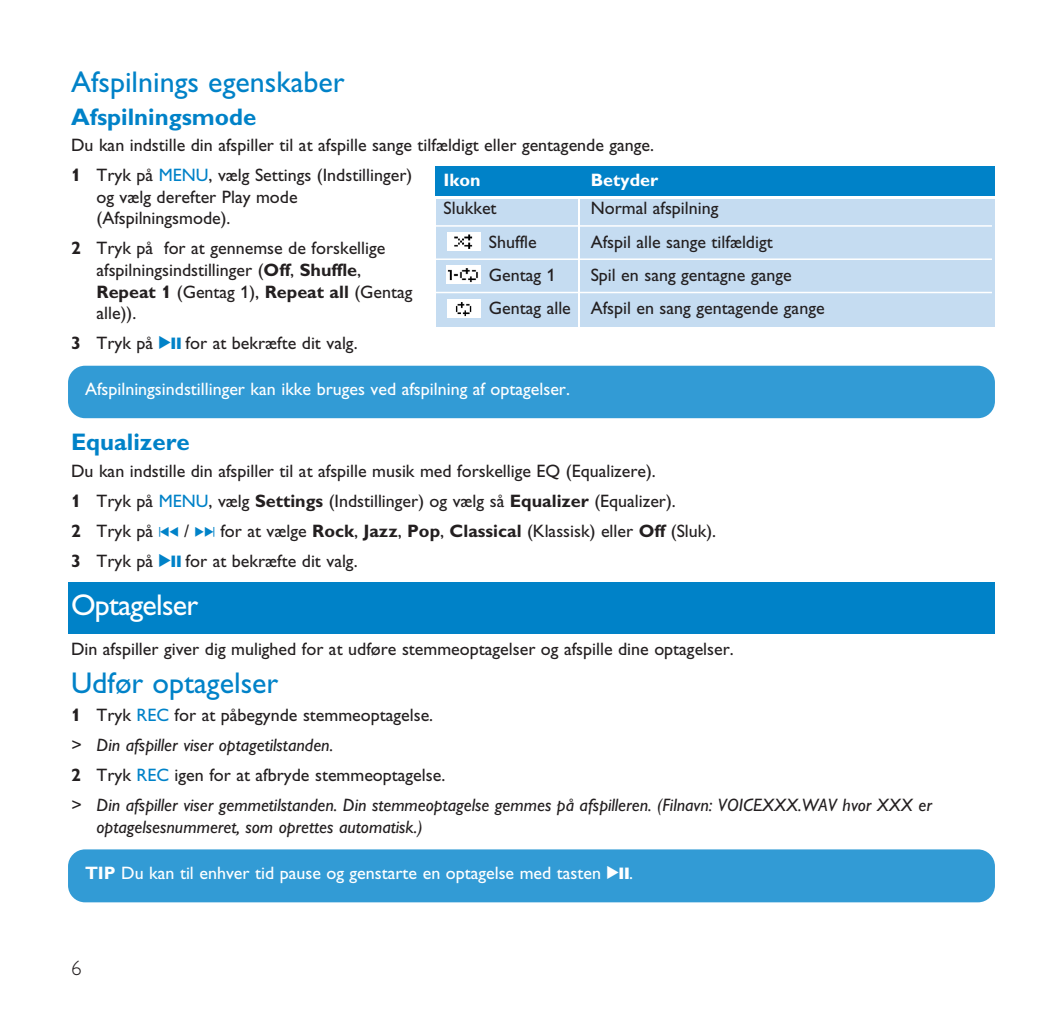
<style>
.page{position:relative;width:1063px;height:1021px;background:#fff}
.page>*{position:absolute;margin:0;border:0;box-sizing:border-box;transform-origin:0 0}
.t1{font:30px "Gill Alt One";color:#0082c8}
.t2{font:30px "Gill Alt One";letter-spacing:-.025em;color:#fff}
.t3{font:700 24px "Gill Alt One";color:#0082c8}
.t4{font:300 21px "Gill Alt One";color:#231f20}
.t5{font:18px/30px "Gill Alt One";color:#231f20}
.t6{font:italic 18px/30px "Gill Alt One";color:#231f20}
.t7{font:18px "Gill Alt One";color:#fff}
.t8{font:700 18px "Gill Alt One";color:#fff}
.s1{font-weight:700}
.s2{color:#0082c8}
.s3{font-family:"Audio Four 4";color:#0082c8}
.s4{font-weight:700;font-style:normal}
.s5{font-style:normal}
.s6{font-style:normal;color:#0082c8}
.s7{font-family:"Audio Four 4"}
</style>
<div class="page">
<div style="left:436px;top:199px;width:142px;height:128px;background:#c5dcf1"></div>
<div style="left:581px;top:199px;width:414px;height:128px;background:#c5dcf1"></div>
<div style="left:436px;top:166px;width:559px;height:30px;background:#0082c8"></div>
<hr style="left:435px;top:225px;width:557px;height:2px;background:#fff">
<hr style="left:435px;top:258px;width:557px;height:2px;background:#fff">
<hr style="left:435px;top:292px;width:557px;height:1px;background:#fff">
<div style="left:447px;top:299px;width:33px;height:18px;background:#fff"></div>
<img style="left:455px;top:302px;width:17px;height:15px">
<img style="left:447px;top:266px;width:33px;height:18px">
<div style="left:447px;top:232px;width:33px;height:18px;background:#fff"></div>
<img style="left:454px;top:234px;width:19px;height:15px">
<div style="left:68px;top:366px;width:927px;height:52px;background:#329bd5;border-radius:17px"></div>
<div style="left:68px;top:582px;width:927px;height:51px;background:#0082c8"></div>
<div style="left:68px;top:849px;width:927px;height:53px;background:#329bd5;border-radius:17px"></div>
<h1 class="t1" style="left:71px;top:71px;width:275px">Afspilnings egenskaber</h1>
<h2 class="t3" style="left:71px;top:108px;width:187px">Afspilningsmode</h2>
<p class="t5" style="left:71px;top:132px;width:585px">Du kan indstille din afspiller til at afspille sange tilfældigt eller gentagende gange.<br><span class="s1">1</span> Tryk på <span class="s2">MENU</span>, vælg Settings (Indstillinger)</p>
<p class="t5" style="left:97px;top:188px;width:203px;line-height:21.6px">og vælg derefter Play mode (Afspilningsmode).</p>
<p class="t5" style="left:97px;top:239px;width:317px;line-height:21.6px;text-indent:-26px"><span class="s1">2</span> Tryk på for at gennemse de forskellige afspilningsindstillinger (<span class="s1">Off</span>, <span class="s1">Shuffle</span>,<br><span class="s1">Repeat 1</span> (Gentag 1), <span class="s1">Repeat all</span> (Gentag alle)).</p>
<p class="t5" style="left:71px;top:330px;width:288px"><span class="s1">3</span> Tryk på <span class="s3">2;</span> for at bekræfte dit valg.</p>
<p class="t7" style="left:85px;top:382px;width:486px">Afspilningsindstillinger kan ikke bruges ved afspilning af optagelser.</p>
<h2 class="t3" style="left:71px;top:433px;width:120px">Equalizere</h2>
<p class="t5" style="left:71px;top:457px;width:647px">Du kan indstille din afspiller til at afspille musik med forskellige EQ (Equalizere).<br><span class="s1">1</span> Tryk på <span class="s2">MENU</span>, vælg <span class="s1">Settings</span> (Indstillinger) og vælg så <span class="s1">Equalizer</span> (Equalizer).<br><span class="s1">2</span> Tryk på <span class="s3">J(</span> / <span class="s3">)K</span> for at vælge <span class="s1">Rock</span>, <span class="s1">Jazz</span>, <span class="s1">Pop</span>, <span class="s1">Classical</span> (Klassisk) eller <span class="s1">Off</span> (Sluk).<br><span class="s1">3</span> Tryk på <span class="s3">2;</span> for at bekræfte dit valg.</p>
<p class="t8" style="left:444px;top:174px;width:39px">Ikon</p>
<p class="t8" style="left:591px;top:174px;width:69px">Betyder</p>
<p class="t5" style="left:444px;top:195px;width:55px">Slukket</p>
<p class="t5" style="left:591px;top:195px;width:129px">Normal afspilning</p>
<p class="t5" style="left:489px;top:228px;width:49px">Shuffle</p>
<p class="t5" style="left:591px;top:228px;width:184px">Afspil alle sange tilfældigt</p>
<p class="t5" style="left:489px;top:262px;width:68px">Gentag 1</p>
<p class="t5" style="left:489px;top:260px;width:337px;line-height:33.3px;text-indent:102px">Spil en sang gentagne gange<br>Gentag alle Afspil en sang gentagende gange</p>
<h1 class="t2" style="left:71px;top:594px;width:129px">Optagelser</h1>
<p class="t5" style="left:71px;top:635px;width:664px">Din afspiller giver dig mulighed for at udføre stemmeoptagelser og afspille dine optagelser.</p>
<h1 class="t1" style="left:71px;top:672px;width:209px">Udfør optagelser</h1>
<p class="t6" style="left:71px;top:701px;width:862px"><span class="s4">1</span> <span class="s5">Tryk</span> <span class="s6">REC</span> <span class="s5">for at påbegynde stemmeoptagelse.<br></span>&gt; Din afspiller viser optagetilstanden.<br><span class="s4">2</span> <span class="s5">Tryk</span> <span class="s6">REC</span> <span class="s5">igen for at afbryde stemmeoptagelse.<br></span>&gt; Din afspiller viser gemmetilstanden. Din stemmeoptagelse gemmes på afspilleren. (Filnavn: VOICEXXX.WAV hvor XXX er</p>
<p class="t6" style="left:97px;top:813px;width:328px">optagelsesnummeret, som oprettes automatisk.)</p>
<p class="t7" style="left:85px;top:866px;width:550px"><span class="s1">TIP</span> Du kan til enhver tid pause og genstarte en optagelse med tasten <span class="s7">2;</span>.</p>
<p class="t4" style="left:71px;top:960px;width:12px">6</p>
</div>
